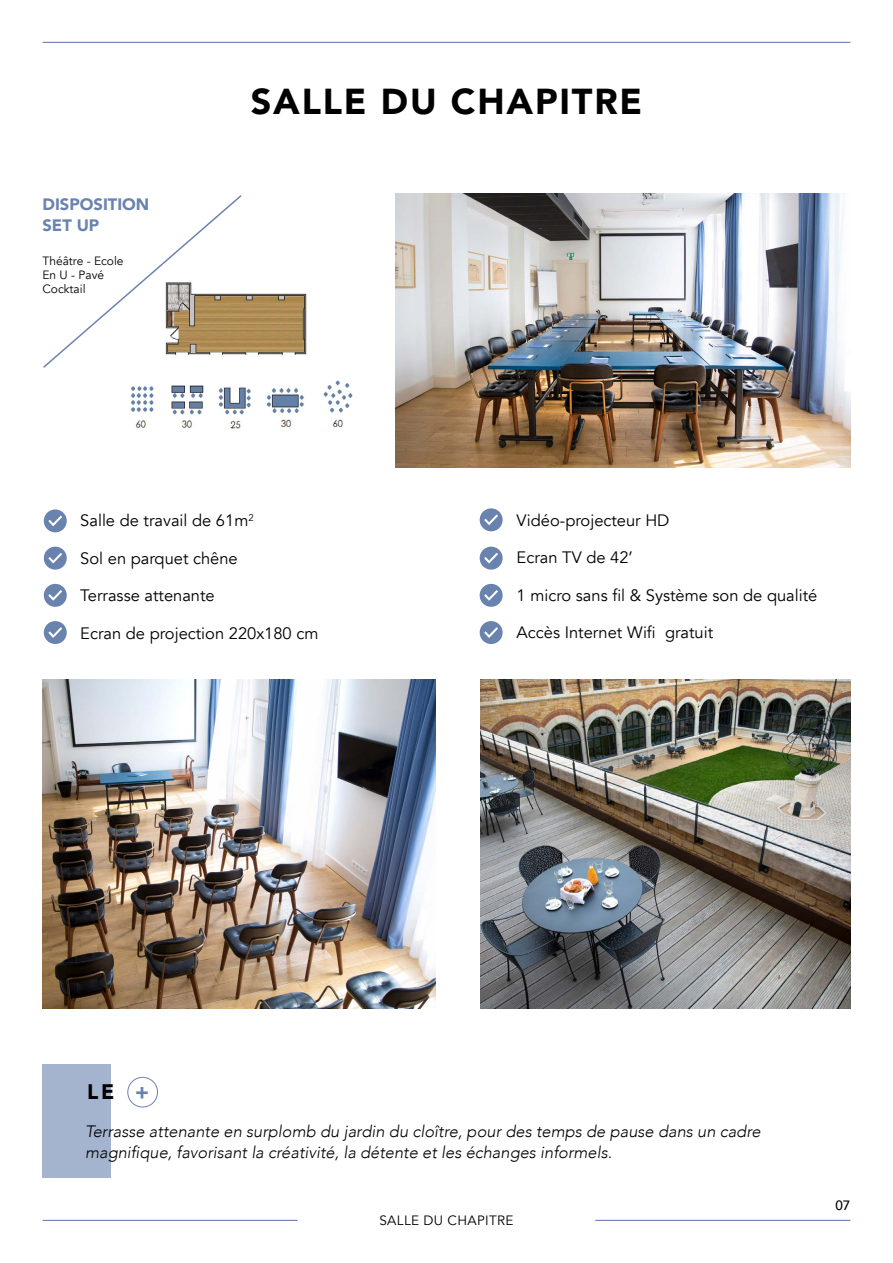
<style>
.page{position:relative;width:893px;height:1263px;background:#fff}
.page>*{position:absolute;margin:0;border:0;box-sizing:border-box;transform-origin:0 0}
.t1{font:900 36px "Avenir";letter-spacing:.05em;color:#000}
.t2{font:900 21px "Avenir";color:#000}
.t3{font:16.5px "Avenir";color:#000}
.t4{font:italic 300 16.5px/21px "Avenir";color:#000}
.t5{font:900 16.5px/21px "Avenir";color:#6a83ae}
.t6{font:13.5px "Avenir";letter-spacing:.025em;color:#000}
.t7{font:500 13.5px "Avenir";color:#000}
.t8{font:12px/13.5px "Avenir";color:#000}
.s1{color:#6a83ae}
</style>
<div class="page">
<img style="left:395px;top:193px;width:455px;height:275px">
<img style="left:43px;top:679px;width:393px;height:330px">
<img style="left:480px;top:679px;width:370px;height:330px">
<hr style="left:43px;top:42px;width:807px;height:1px;background:#6a83ae">
<hr style="left:43px;top:1220px;width:254px;height:1px;background:#6a83ae">
<hr style="left:596px;top:1220px;width:254px;height:1px;background:#6a83ae">
<div style="left:43px;top:1064px;width:68px;height:114px;background:#a5b4ce"></div>
<div style="left:127px;top:1077px;width:31px;height:30px;border:1px solid #6a83ae;border-radius:50%"></div>
<svg style="left:44px;top:509px;width:23px;height:23px"></svg>
<svg style="left:480px;top:508px;width:23px;height:23px"></svg>
<svg style="left:44px;top:547px;width:23px;height:23px"></svg>
<svg style="left:480px;top:547px;width:23px;height:23px"></svg>
<svg style="left:44px;top:584px;width:23px;height:23px"></svg>
<svg style="left:480px;top:584px;width:23px;height:23px"></svg>
<svg style="left:44px;top:621px;width:23px;height:23px"></svg>
<svg style="left:480px;top:621px;width:23px;height:23px"></svg>
<img style="left:131px;top:293px;width:222px;height:136px">
<svg style="left:43px;top:195px;width:200px;height:174px"></svg>
<p class="t5" style="left:43px;top:193px;width:108px">DISPOSITION<br>SET UP</p>
<p class="t8" style="left:43px;top:255px;width:83px">Théâtre - Ecole<br>En U - Pavé<br>Cocktail</p>
<h1 class="t1" style="left:251px;top:70px;width:393px">SALLE DU CHAPITRE</h1>
<p class="t3" style="left:80px;top:511px;width:175px">Salle de travail de 61m<sup>2</sup></p>
<p class="t3" style="left:80px;top:548px;width:159px">Sol en parquet chêne</p>
<p class="t3" style="left:80px;top:586px;width:136px">Terrasse attenante</p>
<p class="t3" style="left:80px;top:623px;width:240px">Ecran de projection 220x180 cm</p>
<p class="t3" style="left:517px;top:510px;width:154px">Vidéo-projecteur HD</p>
<p class="t3" style="left:517px;top:548px;width:118px">Ecran TV de 42’</p>
<p class="t3" style="left:517px;top:585px;width:302px">1 micro sans fil &amp; Système son de qualité</p>
<p class="t3" style="left:517px;top:623px;width:198px">Accès Internet Wifi gratuit</p>
<p class="t2" style="left:87px;top:1073px;width:63px">LE <span class="s1">+</span></p>
<p class="t4" style="left:85px;top:1121px;width:677px">Terrasse attenante en surplomb du jardin du cloître, pour des temps de pause dans un cadre magnifique, favorisant la créativité, la détente et les échanges informels.</p>
<p class="t6" style="left:379px;top:1212px;width:136px">SALLE DU CHAPITRE</p>
<p class="t7" style="left:835px;top:1194px;width:17px">07</p>
</div>
